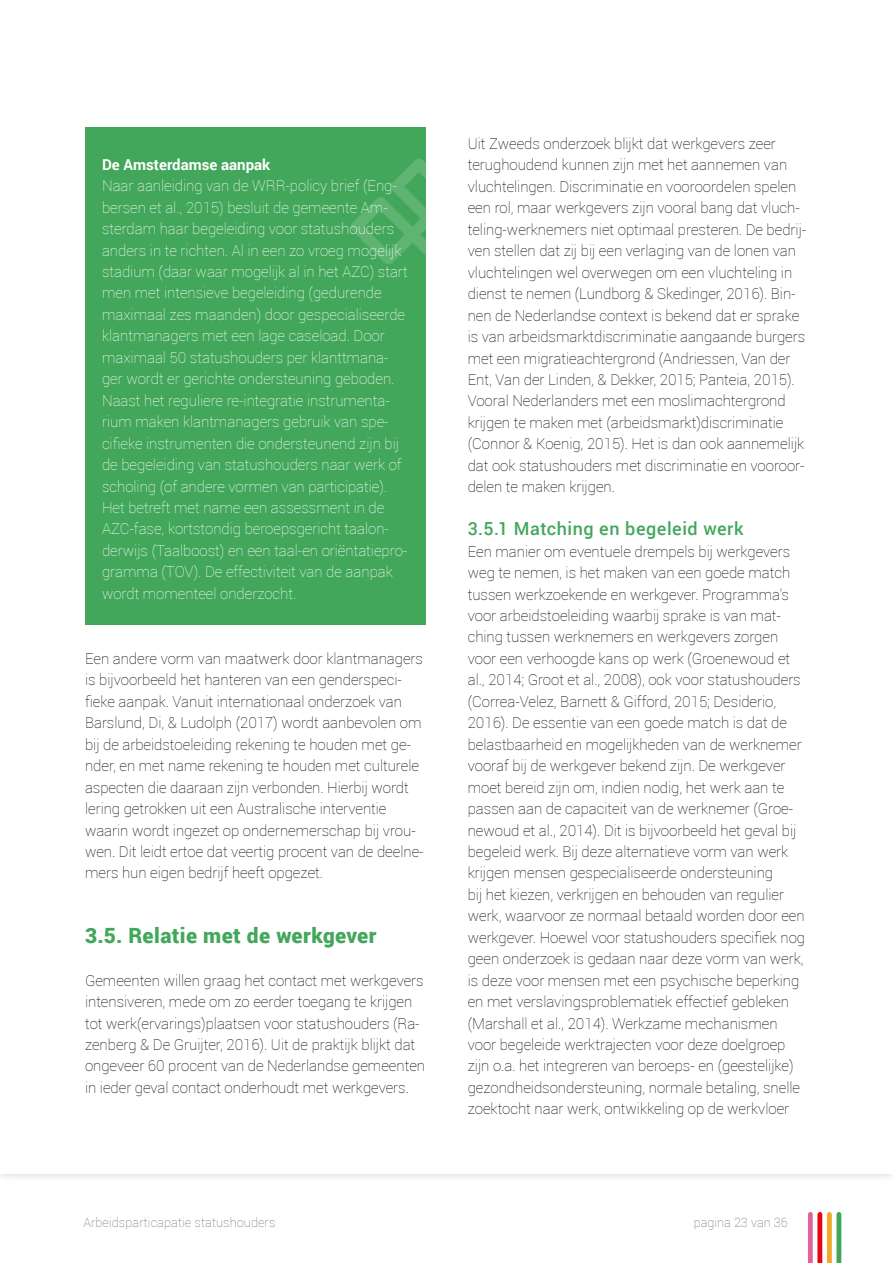
<style>
.page{position:relative;width:893px;height:1263px;background:#fff}
.page>*{position:absolute;margin:0;border:0;box-sizing:border-box;transform-origin:0 0}
.t1{font:900 21px "Roboto";letter-spacing:.015em;color:#43a75b}
.t2{font:500 18px "Roboto";letter-spacing:.03em;color:#43a75b}
.t3{font:100 15px/21.5px "Roboto";color:#000}
.t4{font:100 15px/21.5px "Roboto";color:#fff}
.t5{font:700 15px "Roboto";color:#fff}
.t6{font:100 12.75px "Roboto";letter-spacing:.01em;color:#786b61}
</style>
<div class="page">
<svg style="left:808px;top:1212px;width:33px;height:51px"></svg>
<div style="left:85px;top:128px;width:340px;height:497px;background:#43a75b"></div>
<svg style="left:351px;top:159px;width:74px;height:105px"></svg>
<p class="t5" style="left:102px;top:154px;width:170px">De Amsterdamse aanpak</p>
<p class="t4" style="left:102px;top:175px;width:307px">Naar aanleiding van de WRR-policy brief (Eng&shy;bersen et al., 2015) besluit de gemeente Am&shy;sterdam haar begeleiding voor statushouders anders in te richten. Al in een zo vroeg mogelijk stadium (daar waar mogelijk al in het AZC) start men met intensieve begeleiding (gedurende maximaal zes maanden) door gespecialiseerde klantmanagers met een lage caseload. Door maximaal 50 statushouders per klanttmana&shy;ger wordt er gerichte ondersteuning geboden.<br>Naast het reguliere re-integratie instrumenta&shy;rium maken klantmanagers gebruik van spe&shy;cifieke instrumenten die ondersteunend zijn bij de begeleiding van statushouders naar werk of scholing (of andere vormen van participatie).<br>Het betreft met name een assessment in de AZC-fase, kortstondig beroepsgericht taalon&shy;derwijs (Taalboost) en een taal-en oriëntatiepro&shy;gramma (TOV). De effectiviteit van de aanpak wordt momenteel onderzocht.</p>
<p class="t3" style="left:85px;top:647px;width:340px">Een andere vorm van maatwerk door klantmanagers is bijvoorbeeld het hanteren van een genderspeci&shy;fieke aanpak. Vanuit internationaal onderzoek van Barslund, Di, &amp; Ludolph (2017) wordt aanbevolen om bij de arbeidstoeleiding rekening te houden met ge&shy;nder, en met name rekening te houden met culturele aspecten die daaraan zijn verbonden. Hierbij wordt lering getrokken uit een Australische interventie waarin wordt ingezet op ondernemerschap bij vrou&shy;wen. Dit leidt ertoe dat veertig procent van de deelne&shy;mers hun eigen bedrijf heeft opgezet.</p>
<h1 class="t1" style="left:85px;top:920px;width:293px">3.5. Relatie met de werkgever</h1>
<p class="t3" style="left:85px;top:969px;width:342px">Gemeenten willen graag het contact met werkgevers intensiveren, mede om zo eerder toegang te krijgen tot werk(ervarings)plaatsen voor statushouders (Ra&shy;zenberg &amp; De Gruijter, 2016). Uit de praktijk blijkt dat ongeveer 60 procent van de Nederlandse gemeenten in ieder geval contact onderhoudt met werkgevers.</p>
<p class="t3" style="left:468px;top:132px;width:340px">Uit Zweeds onderzoek blijkt dat werkgevers zeer terughoudend kunnen zijn met het aannemen van vluchtelingen. Discriminatie en vooroordelen spelen een rol, maar werkgevers zijn vooral bang dat vluch&shy;teling-werknemers niet optimaal presteren. De bedrij&shy;ven stellen dat zij bij een verlaging van de lonen van vluchtelingen wel overwegen om een vluchteling in dienst te nemen (Lundborg &amp; Skedinger, 2016). Bin&shy;nen de Nederlandse context is bekend dat er sprake is van arbeidsmarktdiscriminatie aangaande burgers met een migratieachtergrond (Andriessen, Van der Ent, Van der Linden, &amp; Dekker, 2015; Panteia, 2015).<br>Vooral Nederlanders met een moslimachtergrond krijgen te maken met (arbeidsmarkt)discriminatie (Connor &amp; Koenig, 2015). Het is dan ook aannemelijk dat ook statushouders met discriminatie en vooroor&shy;delen te maken krijgen.</p>
<p class="t2" style="left:468px;top:516px;width:277px">3.5.1 Matching en begeleid werk</p>
<p class="t3" style="left:468px;top:540px;width:339px">Een manier om eventuele drempels bij werkgevers weg te nemen, is het maken van een goede match tussen werkzoekende en werkgever. Programma’s voor arbeidstoeleiding waarbij sprake is van mat&shy;ching tussen werknemers en werkgevers zorgen voor een verhoogde kans op werk (Groenewoud et al., 2014; Groot et al., 2008), ook voor statushouders (Correa-Velez, Barnett &amp; Gifford, 2015; Desiderio, 2016). De essentie van een goede match is dat de belastbaarheid en mogelijkheden van de werknemer vooraf bij de werkgever bekend zijn. De werkgever moet bereid zijn om, indien nodig, het werk aan te passen aan de capaciteit van de werknemer (Groe&shy;newoud et al., 2014). Dit is bijvoorbeeld het geval bij begeleid werk. Bij deze alternatieve vorm van werk krijgen mensen gespecialiseerde ondersteuning<br>bij het kiezen, verkrijgen en behouden van regulier werk, waarvoor ze normaal betaald worden door een werkgever. Hoewel voor statushouders specifiek nog geen onderzoek is gedaan naar deze vorm van werk, is deze voor mensen met een psychische beperking en met verslavingsproblematiek effectief gebleken (Marshall et al., 2014). Werkzame mechanismen voor begeleide werktrajecten voor deze doelgroep zijn o.a. het integreren van beroeps- en (geestelijke) gezondheidsondersteuning, normale betaling, snelle zoektocht naar werk, ontwikkeling op de werkvloer</p>
<p class="t6" style="left:83px;top:1214px;width:194px">Arbeidsparticapatie statushouders</p>
<p class="t6" style="left:694px;top:1214px;width:95px">pagina 23 van 36</p>
</div>
